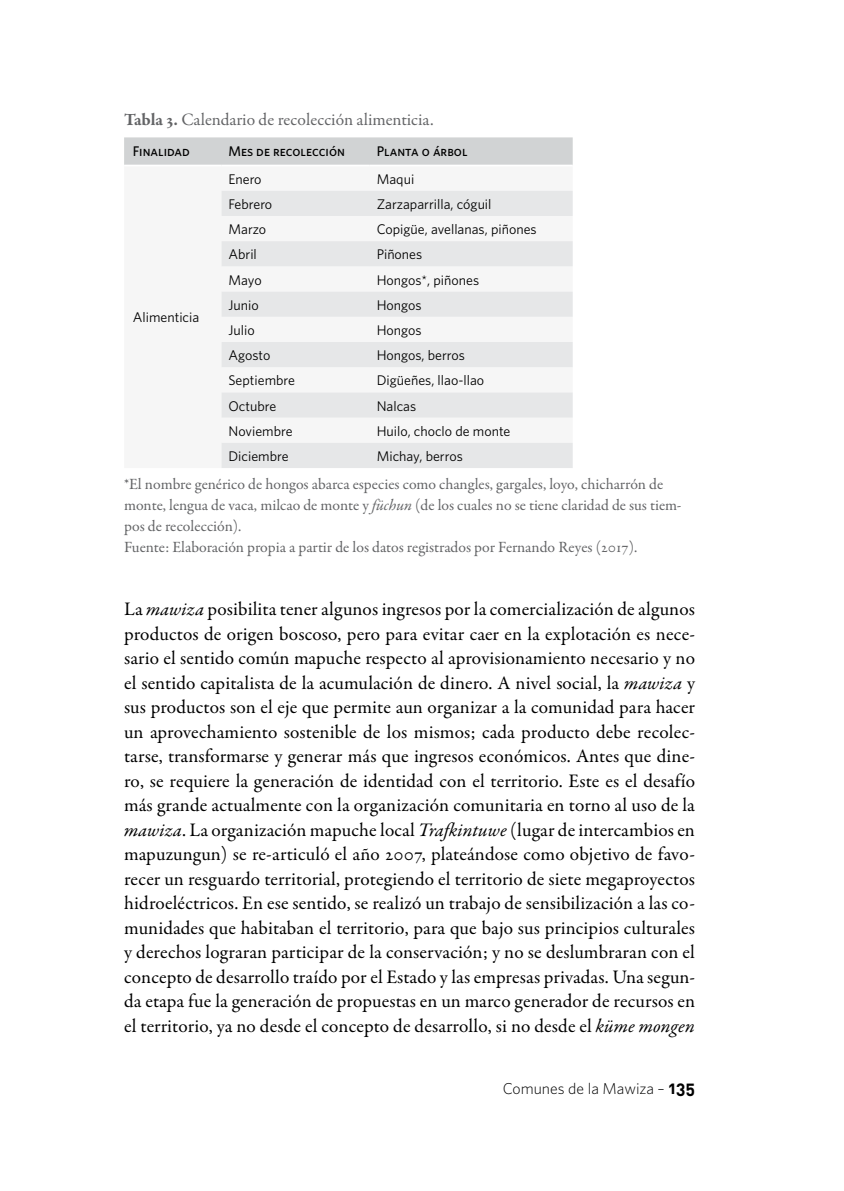
<style>
.page{position:relative;width:844px;height:1191px;background:#fff}
.page>*{position:absolute;margin:0;border:0;box-sizing:border-box;transform-origin:0 0}
.t1{font:19.25px/24.5px "Garamond Premr Pro";letter-spacing:.005em;color:#000;text-align:justify}
.t2{font:17.5px "Garamond Premr Pro";color:#636466}
.t3{font:15.75px/21px "Garamond Premr Pro";color:#636466}
.t4{font:300 15.75px "Whitney";color:#000}
.t5{font:14px "Whitney";color:#000}
.t6{font:14px "Whitney Medium SC";color:#000}
.s1{font-weight:700}
.s2{font-style:italic}
.s3{font-family:"DIN Alternate";font-weight:700;font-size:17.5px}
</style>
<div class="page">
<svg style="left:124px;top:137px;width:448px;height:28px;background:#d2d4d5"></svg>
<svg style="left:221px;top:191px;width:351px;height:277px;fill:#e6e7e8"></svg>
<p class="t2" style="left:124px;top:109px;width:311px"><span class="s1">Tabla 3.</span> Calendario de recolección alimenticia.</p>
<p class="t6" style="left:133px;top:142px;width:58px">Finalidad</p>
<p class="t6" style="left:228px;top:142px;width:118px">Mes de recolección</p>
<p class="t6" style="left:376px;top:142px;width:92px">Planta o árbol</p>
<p class="t5" style="left:228px;top:171px;width:35px">Enero</p>
<p class="t5" style="left:376px;top:171px;width:39px">Maqui</p>
<p class="t5" style="left:228px;top:196px;width:45px">Febrero</p>
<p class="t5" style="left:376px;top:196px;width:116px">Zarzaparrilla, cóguil</p>
<p class="t5" style="left:228px;top:221px;width:39px">Marzo</p>
<p class="t5" style="left:376px;top:221px;width:161px">Copigüe, avellanas, piñones</p>
<p class="t5" style="left:228px;top:246px;width:30px">Abril</p>
<p class="t5" style="left:376px;top:246px;width:47px">Piñones</p>
<p class="t5" style="left:228px;top:271px;width:35px">Mayo</p>
<p class="t5" style="left:376px;top:271px;width:104px">Hongos*, piñones</p>
<p class="t5" style="left:228px;top:297px;width:32px">Junio</p>
<p class="t5" style="left:376px;top:297px;width:46px">Hongos</p>
<p class="t5" style="left:228px;top:322px;width:28px">Julio</p>
<p class="t5" style="left:376px;top:322px;width:46px">Hongos</p>
<p class="t5" style="left:228px;top:347px;width:43px">Agosto</p>
<p class="t5" style="left:376px;top:347px;width:90px">Hongos, berros</p>
<p class="t5" style="left:228px;top:372px;width:68px">Septiembre</p>
<p class="t5" style="left:376px;top:372px;width:109px">Digüeñes, llao-llao</p>
<p class="t5" style="left:228px;top:397px;width:49px">Octubre</p>
<p class="t5" style="left:376px;top:397px;width:41px">Nalcas</p>
<p class="t5" style="left:228px;top:423px;width:66px">Noviembre</p>
<p class="t5" style="left:376px;top:423px;width:135px">Huilo, choclo de monte</p>
<p class="t5" style="left:228px;top:448px;width:62px">Diciembre</p>
<p class="t5" style="left:376px;top:448px;width:88px">Michay, berros</p>
<p class="t3" style="left:124px;top:474px;width:558px">*El nombre genérico de hongos abarca especies como changles, gargales, loyo, chicharrón de monte, lengua de vaca, milcao de monte y <span class="s2">füchun</span> (de los cuales no se tiene claridad de sus tiem&shy;pos de recolección).<br>Fuente: Elaboración propia a partir de los datos registrados por Fernando Reyes (2017).</p>
<p class="t5" style="left:133px;top:309px;width:68px">Alimenticia</p>
<p class="t1" style="left:124px;top:597px;width:572px">La <span class="s2">mawiza</span> posibilita tener algunos ingresos por la comercialización de algunos productos de origen boscoso, pero para evitar caer en la explotación es nece&shy;sario el sentido común mapuche respecto al aprovisionamiento necesario y no el sentido capitalista de la acumulación de dinero. A nivel social, la <span class="s2">mawiza</span> y sus productos son el eje que permite aun organizar a la comunidad para hacer un aprovechamiento sostenible de los mismos; cada producto debe recolec&shy;tarse, transformarse y generar más que ingresos económicos. Antes que dine&shy;ro, se requiere la generación de identidad con el territorio. Este es el desafío más grande actualmente con la organización comunitaria en torno al uso de la <span class="s2">mawiza</span>. La organización mapuche local <span class="s2">Trafkintuwe</span> (lugar de intercambios en mapuzungun) se re-articuló el año 2007, plateándose como objetivo de favo&shy;recer un resguardo territorial, protegiendo el territorio de siete megaproyectos hidroeléctricos. En ese sentido, se realizó un trabajo de sensibilización a las co&shy;munidades que habitaban el territorio, para que bajo sus principios culturales y derechos lograran participar de la conservación; y no se deslumbraran con el concepto de desarrollo traído por el Estado y las empresas privadas. Una segun&shy;da etapa fue la generación de propuestas en un marco generador de recursos en el territorio, ya no desde el concepto de desarrollo, si no desde el <span class="s2">küme mongen</span></p>
<p class="t4" style="left:502px;top:1079px;width:194px">Comunes de la Mawiza – <span class="s3">135</span></p>
</div>
